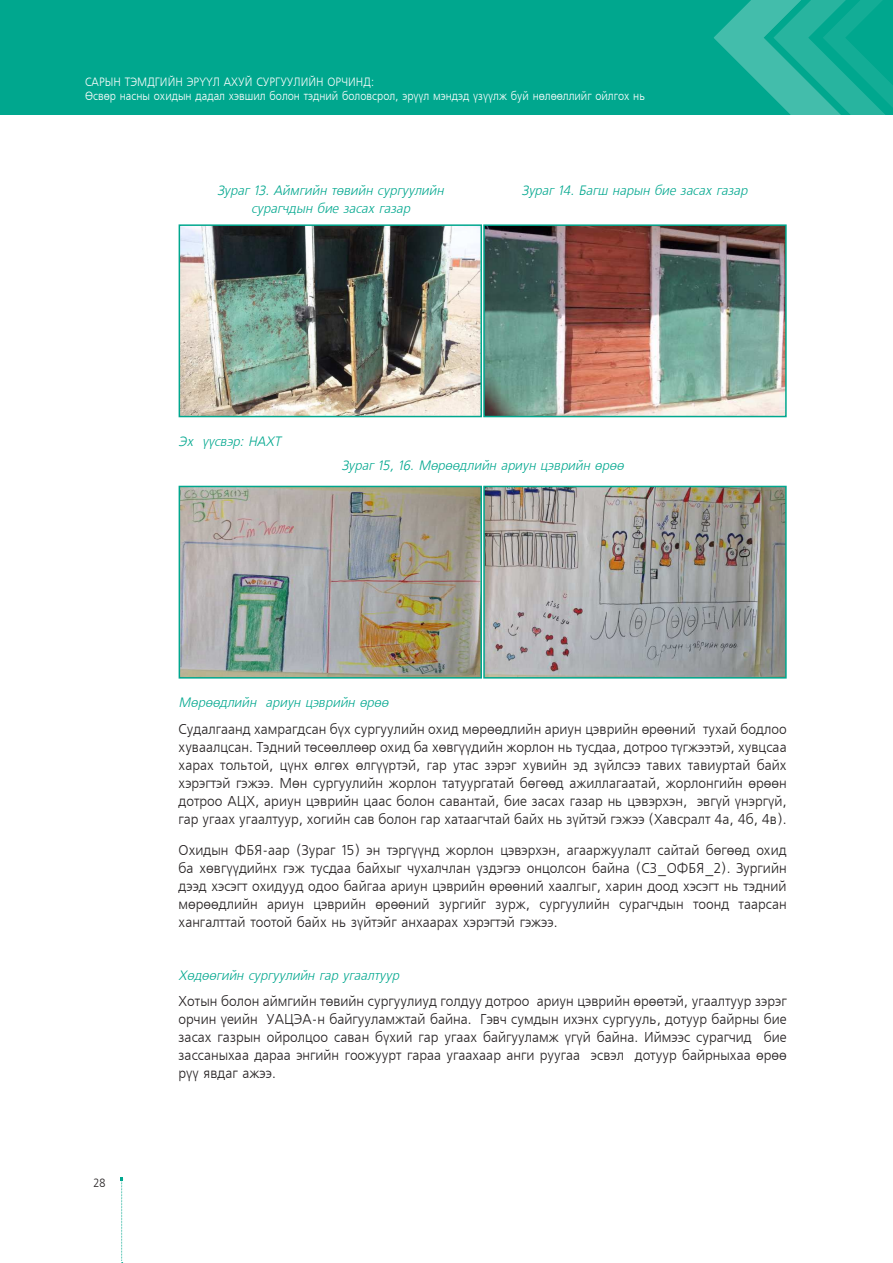
<style>
.page{position:relative;width:893px;height:1263px;background:#fff}
.page>*{position:absolute;margin:0;border:0;box-sizing:border-box;transform-origin:0 0}
.t1{font:14.25px/18px "Mogul Freeset";color:#231f20;text-align:justify;scale:.95 1}
.t2{font:italic 13.5px/18px "Mogul Freeset";color:#00a78e;text-align:center;scale:.95 1}
.t3{font:12px/14.4px "Mogul Freeset";color:#fff;scale:.9 1}
.t4{font:12px "Mogul Freeset";color:#231f20;scale:.9 1}
</style>
<div class="page">
<div style="left:0;top:0;width:892px;height:115px;background:#00a78e"></div>
<svg style="left:714px;top:0;width:178px;height:115px"></svg>
<svg style="left:120px;top:1177px;width:3px;height:84px"></svg>
<img style="left:181px;top:226px;width:299px;height:189px">
<div style="left:179px;top:224px;width:303px;height:193px;border:1px solid #00a78e"></div>
<img style="left:485px;top:226px;width:299px;height:189px">
<div style="left:483px;top:224px;width:303px;height:193px;border:1px solid #00a78e"></div>
<img style="left:181px;top:487px;width:299px;height:189px">
<div style="left:179px;top:485px;width:303px;height:193px;border:1px solid #00a78e"></div>
<img style="left:485px;top:487px;width:299px;height:189px">
<div style="left:483px;top:485px;width:303px;height:193px;border:1px solid #00a78e"></div>
<p class="t3" style="left:85px;top:75px;width:624px">САРЫН ТЭМДГИЙН ЭРҮҮЛ АХУЙ СУРГУУЛИЙН ОРЧИНД:<br>Өсвөр насны охидын дадал хэвшил болон тэдний боловсрол, эрүүл мэндэд үзүүлж буй нөлөөллийг ойлгох нь</p>
<p class="t2" style="left:217px;top:182px;width:240px">Зураг 13. Аймгийн төвийн сургуулийн сурагчдын бие засах газар</p>
<p class="t2" style="left:522px;top:182px;width:239px">Зураг 14. Багш нарын бие засах газар</p>
<p class="t2" style="left:178px;top:433px;width:109px">Эх үүсвэр: НАХТ</p>
<p class="t2" style="left:341px;top:457px;width:298px">Зураг 15, 16. Мөрөөдлийн ариун цэврийн өрөө</p>
<p class="t4" style="left:93px;top:1176px;width:15px">28</p>
<p class="t2" style="left:178px;top:694px;width:222px">Мөрөөдлийн ариун цэврийн өрөө</p>
<p class="t1" style="left:178px;top:720px;width:641px">Судалгаанд хамрагдсан бүх сургуулийн охид мөрөөдлийн ариун цэврийн өрөөний тухай бодлоо хуваалцсан. Тэдний төсөөллөөр охид ба хөвгүүдийн жорлон нь тусдаа, дотроо түгжээтэй, хувцсаа харах тольтой, цүнх өлгөх өлгүүртэй, гар утас зэрэг хувийн эд зүйлсээ тавих тавиуртай байх хэрэгтэй гэжээ. Мөн сургуулийн жорлон татуургатай бөгөөд ажиллагаатай, жорлонгийн өрөөн дотроо АЦХ, ариун цэврийн цаас болон савантай, бие засах газар нь цэвэрхэн, эвгүй үнэргүй, гар угаах угаалтуур, хогийн сав болон гар хатаагчтай байх нь зүйтэй гэжээ (Хавсралт 4а, 4б, 4в).</p>
<p class="t1" style="left:178px;top:841px;width:641px">Охидын ФБЯ-аар (Зураг 15) эн тэргүүнд жорлон цэвэрхэн, агааржуулалт сайтай бөгөөд охид ба хөвгүүдийнх гэж тусдаа байхыг чухалчлан үздэгээ онцолсон байна (С3_ОФБЯ_2). Зургийн дээд хэсэгт охидууд одоо байгаа ариун цэврийн өрөөний хаалгыг, харин доод хэсэгт нь тэдний мөрөөдлийн ариун цэврийн өрөөний зургийг зурж, сургуулийн сурагчдын тоонд таарсан хангалттай тоотой байх нь зүйтэйг анхаарах хэрэгтэй гэжээ.</p>
<p class="t2" style="left:178px;top:966px;width:234px">Хөдөөгийн сургуулийн гар угаалтуур</p>
<p class="t1" style="left:178px;top:992px;width:641px">Хотын болон аймгийн төвийн сургуулиуд голдуу дотроо ариун цэврийн өрөөтэй, угаалтуур зэрэг орчин үеийн УАЦЭА-н байгууламжтай байна. Гэвч сумдын ихэнх сургууль, дотуур байрны бие засах газрын ойролцоо саван бүхий гар угаах байгууламж үгүй байна. Иймээс сурагчид бие зассаныхаа дараа энгийн гоожуурт гараа угаахаар анги руугаа эсвэл дотуур байрныхаа өрөө рүү явдаг ажээ.</p>
</div>
